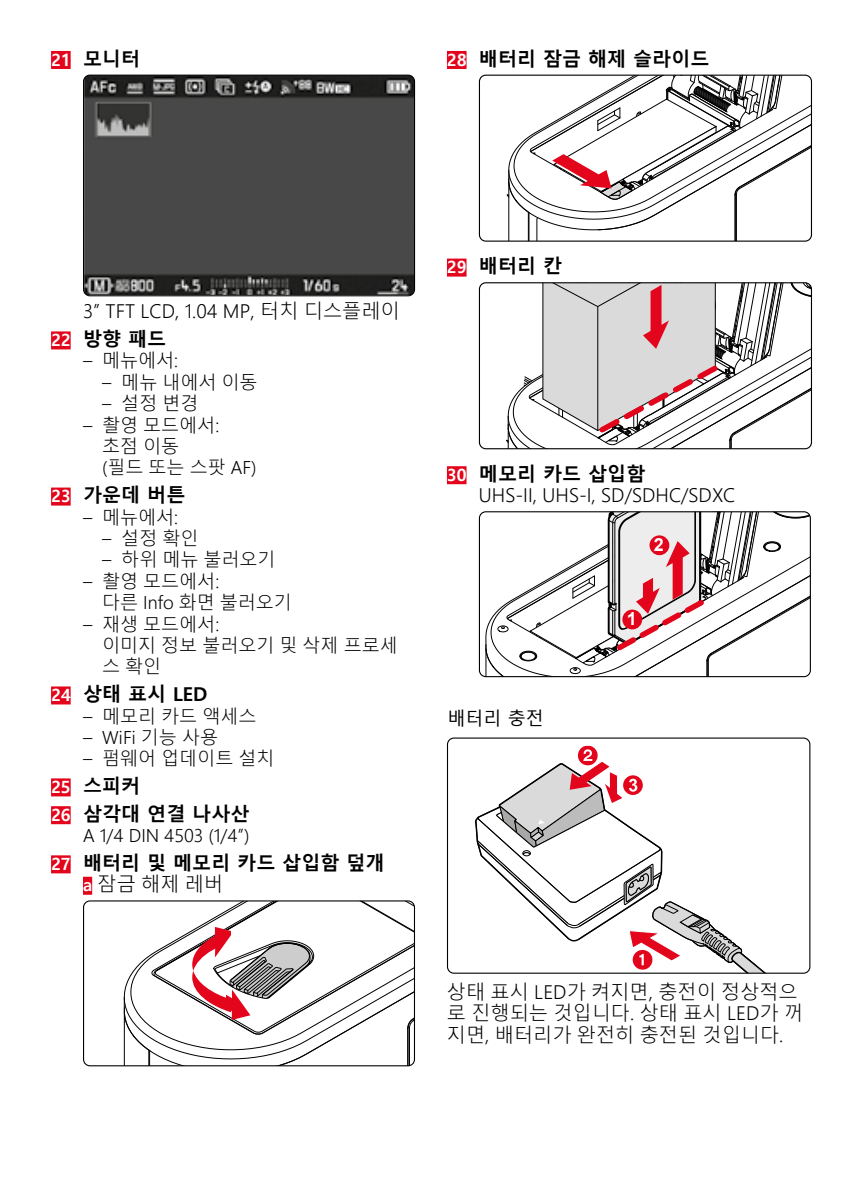
<style>
.page{position:relative;width:862px;height:1200px;background:#fff}
.page>*{position:absolute;margin:0;border:0;box-sizing:border-box;transform-origin:0 0}
.t1{font:300 19.12px/21.4px "Malgun Gothic";color:#000}
.t2{font:700 19.12px/27.7px "Malgun Gothic";color:#000}
.t3{font:300 18px/21.4px "Malgun Gothic";color:#000}
.t4{font:18px "Malgun Gothic";color:#000}
.t5{font:700 18px "Arial";color:#fff}
.s1{font-size:16.88px;color:#fff}
.s2{font-weight:700;font-size:16.88px;color:#fff}
.s3{font-weight:700}
.s4{font-weight:300}
</style>
<div class="page">
<div style="left:51px;top:51px;width:20px;height:18px;background:#e3051b"></div>
<div style="left:51px;top:331px;width:20px;height:18px;background:#e3051b"></div>
<div style="left:51px;top:487px;width:20px;height:18px;background:#e3051b"></div>
<div style="left:51px;top:686px;width:20px;height:18px;background:#e3051b"></div>
<div style="left:51px;top:778px;width:20px;height:18px;background:#e3051b"></div>
<div style="left:51px;top:806px;width:20px;height:18px;background:#e3051b"></div>
<div style="left:51px;top:855px;width:20px;height:18px;background:#e3051b"></div>
<div style="left:83px;top:876px;width:9px;height:18px;background:#e3051b"></div>
<img style="left:85px;top:75px;width:329px;height:219px">
<div style="left:83px;top:75px;width:332px;height:221px;border:1px solid #000;border-radius:6px"></div>
<svg style="left:124px;top:900px;width:290px;height:165px"></svg>
<div style="left:446px;top:51px;width:20px;height:18px;background:#e3051b"></div>
<div style="left:446px;top:258px;width:20px;height:18px;background:#e3051b"></div>
<div style="left:446px;top:466px;width:20px;height:18px;background:#e3051b"></div>
<svg style="left:506px;top:75px;width:305px;height:166px"></svg>
<svg style="left:505px;top:283px;width:306px;height:165px"></svg>
<svg style="left:485px;top:511px;width:324px;height:165px"></svg>
<svg style="left:475px;top:745px;width:334px;height:227px"></svg>
<div style="left:446px;top:737px;width:364px;height:236px;border:1px solid #000;border-radius:6px"></div>
<p class="t2" style="left:51px;top:45px;width:91px"><span class="s1">21</span> 모니터</p>
<p class="t2" style="left:446px;top:45px;width:264px"><span class="s1">28</span> 배터리 잠금 해제 슬라이드</p>
<p class="t1" style="left:51px;top:298px;width:350px;line-height:27.7px;text-indent:32px">3” TFT LCD, 1.04 MP, 터치 디스플레이<br><span class="s2">22</span> <span class="s3">방향 패드</span></p>
<p class="t3" style="left:83px;top:350px;width:97px">– 메뉴에서:</p>
<p class="t3" style="left:102px;top:372px;width:157px">– 메뉴 내에서 이동</p>
<p class="t3" style="left:102px;top:393px;width:98px">– 설정 변경</p>
<p class="t3" style="left:102px;top:414px;width:156px;text-indent:-19px">– 촬영 모드에서: 초점 이동<br>(필드 또는 스팟 AF)</p>
<p class="t2" style="left:51px;top:481px;width:136px"><span class="s1">23</span> 가운데 버튼</p>
<p class="t3" style="left:83px;top:506px;width:97px">– 메뉴에서:</p>
<p class="t3" style="left:102px;top:528px;width:98px">– 설정 확인</p>
<p class="t3" style="left:102px;top:549px;width:175px">– 하위 메뉴 불러오기</p>
<p class="t3" style="left:102px;top:570px;width:191px;text-indent:-19px">– 촬영 모드에서:<br>다른 Info 화면 불러오기</p>
<p class="t3" style="left:102px;top:613px;width:297px;text-indent:-19px">– 재생 모드에서:<br>이미지 정보 불러오기 및 삭제 프로세 스 확인</p>
<p class="t2" style="left:51px;top:680px;width:158px"><span class="s1">24</span> 상태 표시 LED</p>
<p class="t3" style="left:83px;top:705px;width:175px">– 메모리 카드 액세스</p>
<p class="t3" style="left:83px;top:726px;width:136px">– WiFi 기능 사용</p>
<p class="t3" style="left:83px;top:748px;width:193px">– 펌웨어 업데이트 설치</p>
<p class="t2" style="left:51px;top:772px;width:200px"><span class="s1">25</span> 스피커<br><span class="s1">26</span> 삼각대 연결 나사산</p>
<p class="t3" style="left:83px;top:825px;width:168px">A 1/4 DIN 4503 (1/4”)</p>
<p class="t2" style="left:83px;top:852px;width:303px;line-height:21.4px;text-indent:-32px"><span class="s1">27</span> 배터리 및 메모리 카드 삽입함 덮개 <span class="s1">a</span> <span class="s4">잠금 해제 레버</span></p>
<p class="t2" style="left:446px;top:252px;width:117px"><span class="s1">29</span> 배터리 칸</p>
<p class="t1" style="left:478px;top:463px;width:258px;text-indent:-32px"><span class="s2">30</span> <span class="s3">메모리 카드 삽입함<br></span>UHS-II, UHS-I, SD/SDHC/SDXC</p>
<p class="t4" style="left:447px;top:708px;width:98px">배터리 충전</p>
<p class="t5" style="left:653px;top:533px;width:12px">2</p>
<p class="t5" style="left:626px;top:607px;width:12px">1</p>
<p class="t1" style="left:446px;top:981px;width:357px">상태 표시 LED가 켜지면, 충전이 정상적으 로 진행되는 것입니다. 상태 표시 LED가 꺼 지면, 배터리가 완전히 충전된 것입니다.</p>
</div>
